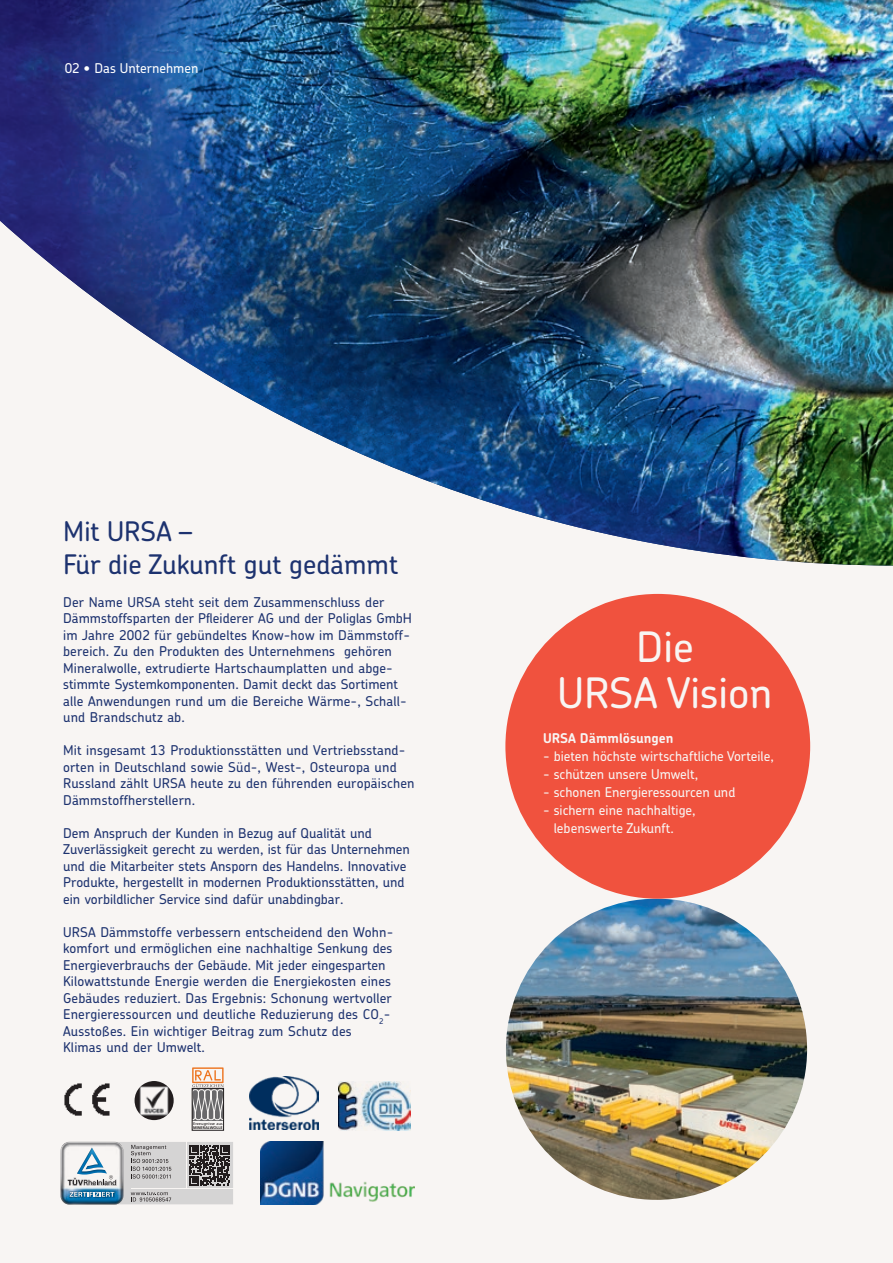
<style>
.page{position:relative;width:893px;height:1263px;background:#f8f5f3}
.page>*{position:absolute;margin:0;border:0;box-sizing:border-box;transform-origin:0 0}
.t1{font:500 42px/46.5px "Chevin Pro";color:#f8f5f3;text-align:center}
.t2{font:500 27px/33px "Chevin Pro";color:#1d326f}
.t3{font:500 13.5px/16.5px "Chevin Pro";letter-spacing:.01em;color:#1d326f}
.t4{font:500 13.5px/18px "Chevin Pro";color:#f8f5f3}
.t5{font:500 13.5px "Chevin Pro";color:#fff}
.t6{font:700 13.5px "Chevin Pro";color:#f8f5f3}
.t7{font:3.9px "Frutiger";letter-spacing:.025em;color:#231f20}
.t8{font:700 3.9px "Frutiger";color:#231f20}
</style>
<div class="page">
<img style="left:0;top:0;width:893px;height:566px">
<svg style="left:194px;top:1120px;width:28px;height:1px"></svg>
<svg style="left:192px;top:1067px;width:32px;height:53px"></svg>
<img style="left:135px;top:1081px;width:39px;height:39px;border-radius:20px">
<img style="left:64px;top:1083px;width:46px;height:33px">
<img style="left:339px;top:1081px;width:72px;height:49px">
<svg style="left:60px;top:1141px;width:173px;height:64px"></svg>
<img style="left:506px;top:899px;width:301px;height:301px;border-radius:151px">
<img style="left:260px;top:1141px;width:155px;height:63px">
<img style="left:249px;top:1076px;width:69px;height:53px">
<div style="left:505px;top:594px;width:305px;height:305px;background:#f0523e;border-radius:50%"></div>
<p class="t5" style="left:65px;top:59px;width:135px">02 • Das Unternehmen</p>
<h2 class="t2" style="left:63px;top:514px;width:336px">Mit URSA –<br>Für die Zukunft gut gedämmt</h2>
<p class="t3" style="left:63px;top:593px;width:350px">Der Name URSA steht seit dem Zusammenschluss der Dämmstoffsparten der Pfleiderer AG und der Poliglas GmbH im Jahre 2002 für gebündeltes Know-how im Dämmstoff&shy;bereich. Zu den Produkten des Unternehmens gehören Mineralwolle, extrudierte Hartschaumplatten und abge&shy;stimmte Systemkomponenten. Damit deckt das Sortiment alle Anwendungen rund um die Bereiche Wärme-, Schall&shy;und Brandschutz ab.</p>
<p class="t3" style="left:63px;top:742px;width:353px">Mit insgesamt 13 Produktionsstätten und Vertriebsstand&shy;orten in Deutschland sowie Süd-, West-, Osteuropa und Russland zählt URSA heute zu den führenden europäischen Dämmstoffherstellern.</p>
<p class="t3" style="left:63px;top:824px;width:348px">Dem Anspruch der Kunden in Bezug auf Qualität und Zuverlässigkeit gerecht zu werden, ist für das Unternehmen und die Mitarbeiter stets Ansporn des Handelns. Innovative Produkte, hergestellt in modernen Produktionsstätten, und ein vorbildlicher Service sind dafür unabdingbar.</p>
<p class="t3" style="left:63px;top:923px;width:332px">URSA Dämmstoffe verbessern entscheidend den Wohn&shy;komfort und ermöglichen eine nachhaltige Senkung des Energieverbrauchs der Gebäude. Mit jeder eingesparten Kilowattstunde Energie werden die Energiekosten eines Gebäudes reduziert. Das Ergebnis: Schonung wertvoller Energieressourcen und deutliche Reduzierung des CO<sub>2</sub>- Ausstoßes. Ein wichtiger Beitrag zum Schutz des Klimas und der Umwelt.</p>
<p class="t7" style="left:193px;top:1121px;width:31px">Erzeugnisse aus</p>
<p class="t8" style="left:193px;top:1125px;width:31px">MINERALWOLLE</p>
<h1 class="t1" style="left:557px;top:622px;width:217px">Die<br>URSA Vision</h1>
<p class="t6" style="left:543px;top:729px;width:132px">URSA Dämmlösungen</p>
<p class="t4" style="left:543px;top:747px;width:232px">- bieten höchste wirtschaftliche Vorteile,</p>
<p class="t4" style="left:543px;top:765px;width:157px">- schützen unsere Umwelt,</p>
<p class="t4" style="left:543px;top:783px;width:194px">- schonen Energieressourcen und</p>
<p class="t4" style="left:554px;top:801px;width:143px;text-indent:-11px">- sichern eine nachhaltige, lebenswerte Zukunft.</p>
</div>
